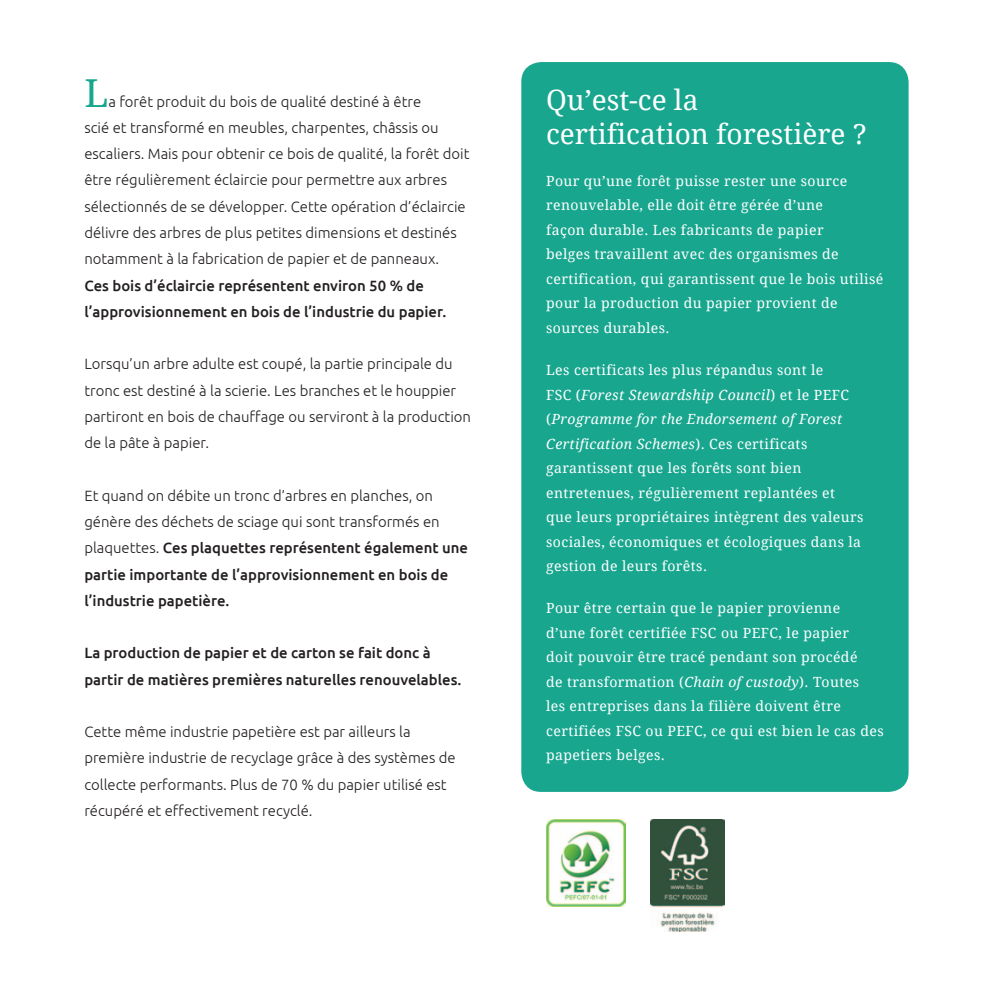
<style>
.page{position:relative;width:993px;height:993px;background:#fff}
.page>*{position:absolute;margin:0;border:0;box-sizing:border-box;transform-origin:0 0}
.t1{font:38.5px "Droid Serif";color:#18a68f}
.t2{font:28px "Droid Serif";color:#fff}
.t3{font:300 14.88px/26.2px "Ubuntu";color:#231f20}
.t4{font:500 14.88px/26.2px "Ubuntu";color:#231f20}
.t5{font:14px/24.5px "Droid Serif";letter-spacing:.03em;color:#fff}
.s1{font-weight:500}
.s2{font-weight:300}
.s3{font-style:italic}
</style>
<div class="page">
<div style="left:521px;top:62px;width:387px;height:729px;background:#18a68f;border-radius:20px"></div>
<img style="left:546px;top:819px;width:79px;height:87px">
<img style="left:650px;top:819px;width:73px;height:112px">
<p class="t1" style="left:84px;top:71px;width:25px">L</p>
<p class="t3" style="left:84px;top:88px;width:386px;text-indent:24px">a forêt produit du bois de qualité destiné à être<br>scié et transformé en meubles, charpentes, châssis ou escaliers. Mais pour obtenir ce bois de qualité, la forêt doit être régulièrement éclaircie pour permettre aux arbres sélectionnés de se développer. Cette opération d’éclaircie délivre des arbres de plus petites dimensions et destinés notamment à la fabrication de papier et de panneaux.<br><span class="s1">Ces bois d’éclaircie représentent environ 50 % de l’approvisionnement en bois de l’industrie du papier.</span></p>
<p class="t3" style="left:84px;top:350px;width:388px">Lorsqu’un arbre adulte est coupé, la partie principale du tronc est destiné à la scierie. Les branches et le houppier partiront en bois de chauffage ou serviront à la production de la pâte à papier.</p>
<p class="t4" style="left:84px;top:481px;width:385px"><span class="s2">Et quand on débite un tronc d’arbres en planches, on génère des déchets de sciage qui sont transformés en plaquettes.</span> Ces plaquettes représentent également une partie importante de l’approvisionnement en bois de l’industrie papetière.</p>
<p class="t4" style="left:84px;top:639px;width:378px">La production de papier et de carton se fait donc à partir de matières premières naturelles renouvelables.</p>
<p class="t3" style="left:84px;top:718px;width:372px">Cette même industrie papetière est par ailleurs la première industrie de recyclage grâce à des systèmes de collecte performants. Plus de 70 % du papier utilisé est récupéré et effectivement recyclé.</p>
<p class="t2" style="left:546px;top:84px;width:154px">Qu’est-ce la</p>
<p class="t2" style="left:546px;top:118px;width:322px">certification forestière ?</p>
<p class="t5" style="left:546px;top:169px;width:338px">Pour qu’une forêt puisse rester une source renouvelable, elle doit être gérée d’une<br>façon durable. Les fabricants de papier<br>belges travaillent avec des organismes de certification, qui garantissent que le bois utilisé pour la production du papier provient de sources durables.</p>
<p class="t5" style="left:546px;top:358px;width:318px">Les certificats les plus répandus sont le<br>FSC (<span class="s3">Forest Stewardship Council</span>) et le PEFC (<span class="s3">Programme for the Endorsement of Forest Certification Schemes</span>). Ces certificats garantissent que les forêts sont bien entretenues, régulièrement replantées et que leurs propriétaires intègrent des valeurs sociales, économiques et écologiques dans la gestion de leurs forêts.</p>
<p class="t5" style="left:546px;top:596px;width:339px">Pour être certain que le papier provienne<br>d’une forêt certifiée FSC ou PEFC, le papier<br>doit pouvoir être tracé pendant son procédé<br>de transformation (<span class="s3">Chain of custody</span>). Toutes<br>les entreprises dans la filière doivent être certifiées FSC ou PEFC, ce qui est bien le cas des papetiers belges.</p>
</div>
